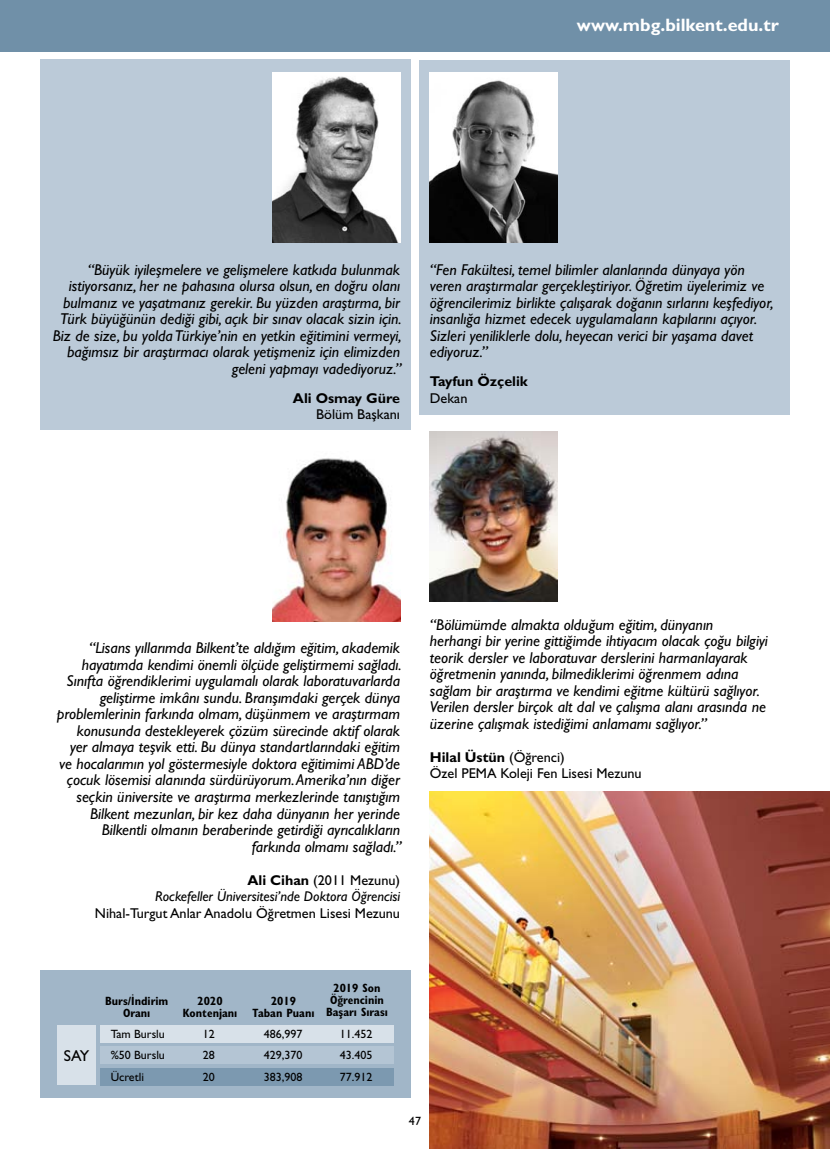
<style>
.page{position:relative;width:830px;height:1149px;background:#fff}
.page>*{position:absolute;margin:0;border:0;box-sizing:border-box;transform-origin:0 0}
.t1{font:700 18px "Gill Sans Std";color:#fff}
.t2{font:italic 15.75px/16.5px "Gill Sans Std";color:#000;text-align:right}
.t3{font:15.75px "Gill Sans Std";color:#000}
.t4{font:14.25px/16.5px "Gill Sans Std";color:#000}
.t5{font:italic 14.25px/16.5px "Gill Sans Std";color:#000;text-align:right}
.t6{font:700 14.25px "Gill Sans Std";color:#000}
.t7{font:700 condensed 12px/12px "Gill Sans Std";color:#000;text-align:center}
.t8{font:12px "Gill Sans Std";color:#000}
.s1{font-weight:700;font-style:normal}
.s2{font-style:normal}
.s3{font-weight:700}
</style>
<div class="page">
<div style="left:419px;top:60px;width:370px;height:354px;background:#bbcad8"></div>
<div style="left:40px;top:60px;width:370px;height:369px;background:#bbcad8"></div>
<div style="left:0;top:0;width:829px;height:51px;background:#7090a8"></div>
<img style="left:429px;top:72px;width:128px;height:170px">
<img style="left:429px;top:431px;width:128px;height:170px">
<img style="left:429px;top:791px;width:400px;height:357px">
<img style="left:272px;top:458px;width:128px;height:163px">
<img style="left:272px;top:72px;width:128px;height:170px">
<div style="left:40px;top:969px;width:370px;height:128px;background:#a1b6c8"></div>
<div style="left:57px;top:1025px;width:39px;height:59px;background:#d8e1e9"></div>
<div style="left:100px;top:1025px;width:293px;height:17px;background:#d8e1e9"></div>
<div style="left:100px;top:1046px;width:293px;height:17px;background:#b4c5d4"></div>
<div style="left:100px;top:1067px;width:293px;height:17px;background:#7c99b0"></div>
<p class="t1" style="left:576px;top:14px;width:203px">www.mbg.bilkent.edu.tr</p>
<p class="t2" style="left:53px;top:261px;width:350px">“Büyük iyileşmelere ve gelişmelere katkıda bulunmak istiyorsanız, her ne pahasına olursa olsun, en doğru olanı bulmanız ve yaşatmanız gerekir. Bu yüzden araştırma, bir Türk büyüğünün dediği gibi, açık bir sınav olacak sizin için.<br>Biz de size, bu yolda Türkiye’nin en yetkin eğitimini vermeyi, bağımsız bir araştırmacı olarak yetişmeniz için elimizden geleni yapmayı vadediyoruz.”</p>
<p class="t6" style="left:293px;top:389px;width:109px">Ali Osmay Güre</p>
<p class="t4" style="left:316px;top:406px;width:85px">Bölüm Başkanı</p>
<p class="t2" style="left:429px;top:261px;width:345px;text-align:left">“Fen Fakültesi, temel bilimler alanlarında dünyaya yön veren araştırmalar gerçekleştiriyor. Öğretim üyelerimiz ve öğrencilerimiz birlikte çalışarak doğanın sırlarını keşfediyor, insanlığa hizmet edecek uygulamaların kapılarını açıyor.<br>Sizleri yeniliklerle dolu, heyecan verici bir yaşama davet ediyoruz.”</p>
<p class="t6" style="left:429px;top:373px;width:99px">Tayfun Özçelik</p>
<p class="t4" style="left:429px;top:390px;width:39px">Dekan</p>
<p class="t2" style="left:57px;top:639px;width:346px">“Lisans yıllarımda Bilkent’te aldığım eğitim, akademik hayatımda kendimi önemli ölçüde geliştirmemi sağladı.<br>Sınıfta öğrendiklerimi uygulamalı olarak laboratuvarlarda geliştirme imkânı sundu. Branşımdaki gerçek dünya problemlerinin farkında olmam, düşünmem ve araştırmam konusunda destekleyerek çözüm sürecinde aktif olarak<br>yer almaya teşvik etti. Bu dünya standartlarındaki eğitim ve hocalarımın yol göstermesiyle doktora eğitimimi ABD’de çocuk lösemisi alanında sürdürüyorum. Amerika’nın diğer seçkin üniversite ve araştırma merkezlerinde tanıştığım Bilkent mezunları, bir kez daha dünyanın her yerinde Bilkentli olmanın beraberinde getirdiği ayrıcalıkların farkında olmamı sağladı.”</p>
<p class="t5" style="left:155px;top:871px;width:246px"><span class="s1">Ali Cihan</span> <span class="s2">(2011 Mezunu)<br></span>Rockefeller Üniversitesi’nde Doktora Öğrencisi</p>
<p class="t4" style="left:95px;top:904px;width:306px">Nihal-Turgut Anlar Anadolu Öğretmen Lisesi Mezunu</p>
<p class="t2" style="left:429px;top:616px;width:339px;text-align:left">“Bölümümde almakta olduğum eğitim, dünyanın herhangi bir yerine gittiğimde ihtiyacım olacak çoğu bilgiyi teorik dersler ve laboratuvar derslerini harmanlayarak öğretmenin yanında, bilmediklerimi öğrenmem adına sağlam bir araştırma ve kendimi eğitme kültürü sağlıyor.<br>Verilen dersler birçok alt dal ve çalışma alanı arasında ne üzerine çalışmak istediğimi anlamamı sağlıyor.”</p>
<p class="t4" style="left:429px;top:748px;width:213px"><span class="s3">Hilal Üstün</span> (Öğrenci)<br>Özel PEMA Koleji Fen Lisesi Mezunu</p>
<p class="t3" style="left:64px;top:1046px;width:27px">SAY</p>
<p class="t7" style="left:105px;top:994px;width:65px">Burs/İndirim<br>Oranı</p>
<p class="t7" style="left:183px;top:994px;width:56px">2020<br>Kontenjanı</p>
<p class="t7" style="left:252px;top:994px;width:63px">2019<br>Taban Puanı</p>
<p class="t7" style="left:326px;top:981px;width:63px">2019 Son<br>Öğrencinin<br>Başarı Sırası</p>
<p class="t8" style="left:111px;top:1026px;width:56px">Tam Burslu</p>
<p class="t8" style="left:203px;top:1026px;width:13px">12</p>
<p class="t8" style="left:264px;top:1026px;width:40px">486,997</p>
<p class="t8" style="left:339px;top:1026px;width:34px">11.452</p>
<p class="t8" style="left:111px;top:1048px;width:56px">%50 Burslu</p>
<p class="t8" style="left:203px;top:1048px;width:13px">28</p>
<p class="t8" style="left:264px;top:1048px;width:40px">429,370</p>
<p class="t8" style="left:339px;top:1048px;width:34px">43.405</p>
<p class="t8" style="left:111px;top:1069px;width:35px">Ücretli</p>
<p class="t8" style="left:203px;top:1069px;width:13px">20</p>
<p class="t8" style="left:264px;top:1069px;width:40px">383,908</p>
<p class="t8" style="left:339px;top:1069px;width:34px">77.912</p>
<p class="t8" style="left:409px;top:1113px;width:13px">47</p>
</div>
